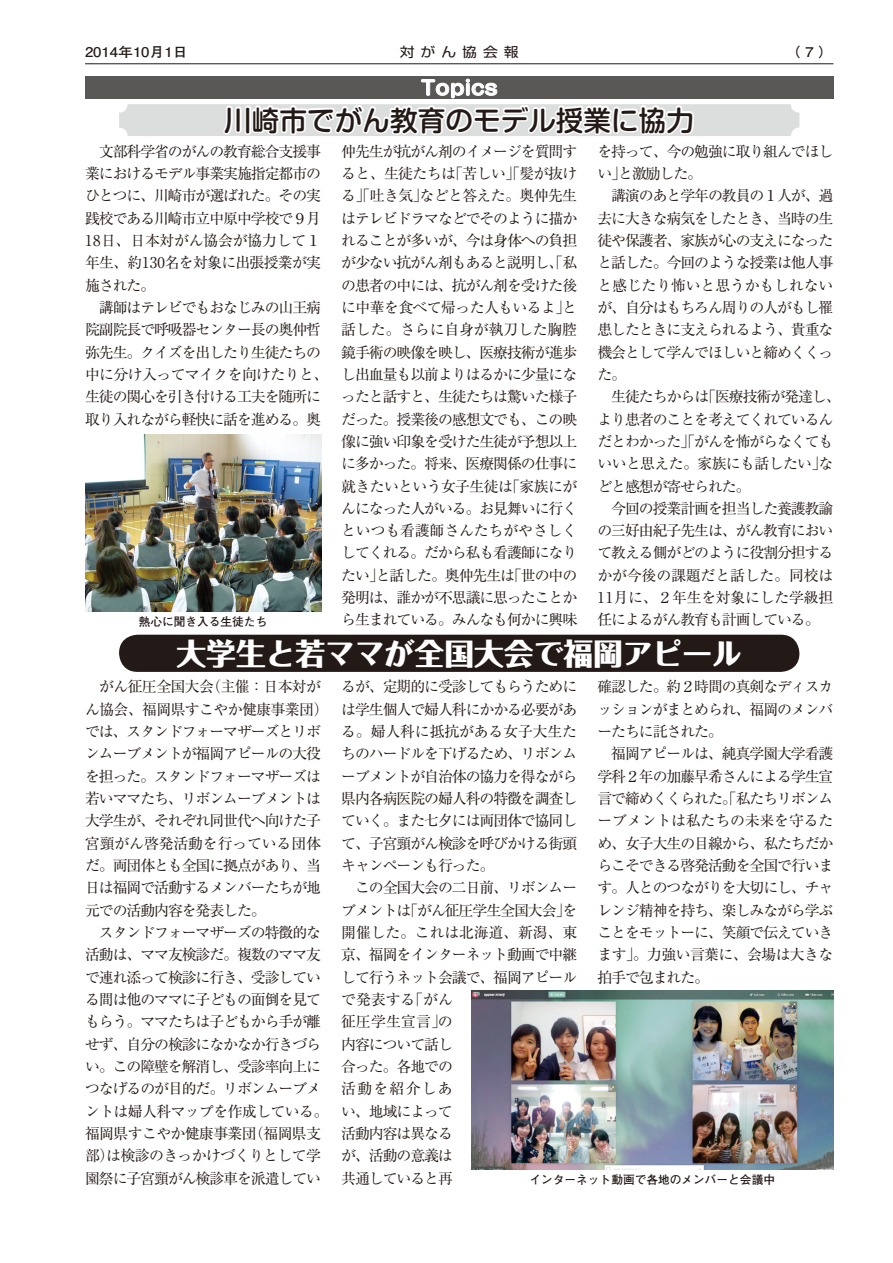
<style>
.page{position:relative;width:893px;height:1263px;background:#fff}
.page>*{position:absolute;margin:0;border:0;box-sizing:border-box;transform-origin:0 0}
.t1{font:800 29.7px "Folk Pro";color:#fff}
.t2{font:500 27.6px "Shin M Go Pr 6";color:#231916}
.t3{font:700 19.2px "Shin M Go Pr 6 De";color:#fff;scale:1.11 1}
.t4{font:14.85px/22.4px "Ryumin Pr 6";letter-spacing:-.07em;color:#231916}
.t5{font:700 13.35px "Futo Go B101 Pr 6";color:#231916;scale:1.11 1}
.t6{font:13.35px "Shin Go Pr 6";letter-spacing:.4em;color:#231916;scale:1.11 1}
.t7{font:700 11.7px "Futo Go B101 Pr 6";color:#231916}
</style>
<div class="page">
<hr style="left:85px;top:64px;width:748px;height:1px;background:#231916">
<div style="left:119px;top:104px;width:680px;height:32px;background:#dcdddd;border-radius:9px"></div>
<div style="left:119px;top:635px;width:680px;height:37px;background:#231916;border-radius:19px"></div>
<img style="left:471px;top:991px;width:362px;height:178px">
<img style="left:85px;top:434px;width:236px;height:177px">
<div style="left:85px;top:77px;width:748px;height:22px;background:#595857"></div>
<svg style="left:223px;top:79px;width:471px;height:56px"></svg>
<p class="t5" style="left:85px;top:41px;width:94px">2014年10月1日</p>
<p class="t6" style="left:400px;top:41px;width:109px">対がん協会報</p>
<p class="t5" style="left:785px;top:41px;width:45px">（ 7 ）</p>
<p class="t3" style="left:421px;top:72px;width:71px">Topics</p>
<p class="t2" style="left:224px;top:98px;width:471px">川崎市でがん教育のモデル授業に協力</p>
<p class="t4" style="left:85px;top:139px;width:245px">　文部科学省のがんの教育総合支援事業におけるモデル事業実施指定都市のひとつに、川崎市が選ばれた。その実践校である川崎市立中原中学校で９月<br>18日、日本対がん協会が協力して１年生、約130名を対象に出張授業が実施された。<br>　講師はテレビでもおなじみの山王病院副院長で呼吸器センター長の奥仲哲弥先生。クイズを出したり生徒たちの中に分け入ってマイクを向けたりと、生徒の関心を引き付ける工夫を随所に取り入れながら軽快に話を進める。奥</p>
<p class="t7" style="left:139px;top:612px;width:130px">熱心に聞き入る生徒たち</p>
<p class="t4" style="left:341px;top:139px;width:238px;text-align:justify">仲先生が抗がん剤のイメージを質問すると、生徒たちは「苦しい」「髪が抜ける」「吐き気」などと答えた。奥仲先生はテレビドラマなどでそのように描かれることが多いが、今は身体への負担が少ない抗がん剤もあると説明し、「私の患者の中には、抗がん剤を受けた後に中華を食べて帰った人もいるよ」と話した。さらに自身が執刀した胸腔鏡手術の映像を映し、医療技術が進歩し出血量も以前よりはるかに少量になったと話すと、生徒たちは驚いた様子だった。授業後の感想文でも、この映像に強い印象を受けた生徒が予想以上に多かった。将来、医療関係の仕事に就きたいという女子生徒は「家族にがんになった人がいる。お見舞いに行くといつも看護師さんたちがやさしくしてくれる。だから私も看護師になりたい」と話した。奥仲先生は「世の中の発明は、誰かが不思議に思ったことから生まれている。みんなも何かに興味</p>
<p class="t4" style="left:597px;top:139px;width:245px">を持って、今の勉強に取り組んでほしい」と激励した。<br>　講演のあと学年の教員の１人が、過去に大きな病気をしたとき、当時の生徒や保護者、家族が心の支えになったと話した。今回のような授業は他人事と感じたり怖いと思うかもしれないが、自分はもちろん周りの人がもし罹患したときに支えられるよう、貴重な機会として学んでほしいと締めくくった。<br>　生徒たちからは「医療技術が発達し、より患者のことを考えてくれているんだとわかった」「がんを怖がらなくてもいいと思えた。家族にも話したい」などと感想が寄せられた。<br>　今回の授業計画を担当した養護教諭の三好由紀子先生は、がん教育において教える側がどのように役割分担するかが今後の課題だと話した。同校は<br>11月に、２年生を対象にした学級担任によるがん教育も計画している。</p>
<p class="t1" style="left:176px;top:628px;width:567px">大学生と若ママが全国大会で福岡アピール</p>
<p class="t4" style="left:85px;top:675px;width:245px">　がん征圧全国大会（主催：日本対がん協会、福岡県すこやか健康事業団）では、スタンドフォーマザーズとリボンムーブメントが福岡アピールの大役を担った。スタンドフォーマザーズは若いママたち、リボンムーブメントは大学生が、それぞれ同世代へ向けた子宮頸がん啓発活動を行っている団体だ。両団体とも全国に拠点があり、当日は福岡で活動するメンバーたちが地元での活動内容を発表した。<br>　スタンドフォーマザーズの特徴的な活動は、ママ友検診だ。複数のママ友で連れ添って検診に行き、受診している間は他のママに子どもの面倒を見てもらう。ママたちは子どもから手が離せず、自分の検診になかなか行きづらい。この障壁を解消し、受診率向上につなげるのが目的だ。リボンムーブメントは婦人科マップを作成している。福岡県すこやか健康事業団（福岡県支部）は検診のきっかけづくりとして学園祭に子宮頸がん検診車を派遣してい</p>
<p class="t4" style="left:341px;top:675px;width:238px">るが、定期的に受診してもらうためには学生個人で婦人科にかかる必要がある。婦人科に抵抗がある女子大生たちのハードルを下げるため、リボンムーブメントが自治体の協力を得ながら県内各病医院の婦人科の特徴を調査していく。また七夕には両団体で協同して、子宮頸がん検診を呼びかける街頭キャンペーンも行った。<br>　この全国大会の二日前、リボンムーブメントは「がん征圧学生全国大会」を開催した。これは北海道、新潟、東京、福岡をインターネット動画で中継して行うネット会議で、福岡アピール</p>
<p class="t4" style="left:597px;top:675px;width:238px">確認した。約２時間の真剣なディスカッションがまとめられ、福岡のメンバーたちに託された。<br>　福岡アピールは、純真学園大学看護学科２年の加藤早希さんによる学生宣言で締めくくられた。「私たちリボンムーブメントは私たちの未来を守るため、女子大生の目線から、私たちだからこそできる啓発活動を全国で行います。人とのつながりを大切にし、チャレンジ精神を持ち、楽しみながら学ぶことをモットーに、笑顔で伝えていきます」。力強い言葉に、会場は大きな拍手で包まれた。</p>
<p class="t4" style="left:341px;top:987px;width:113px;text-align:justify">で発表する「がん征圧学生宣言」の内容について話し合った。各地での活動を紹介しあい、地域によって活動内容は異なるが、活動の意義は共通していると再</p>
<p class="t7" style="left:529px;top:1170px;width:247px">インターネット動画で各地のメンバーと会議中</p>
</div>
